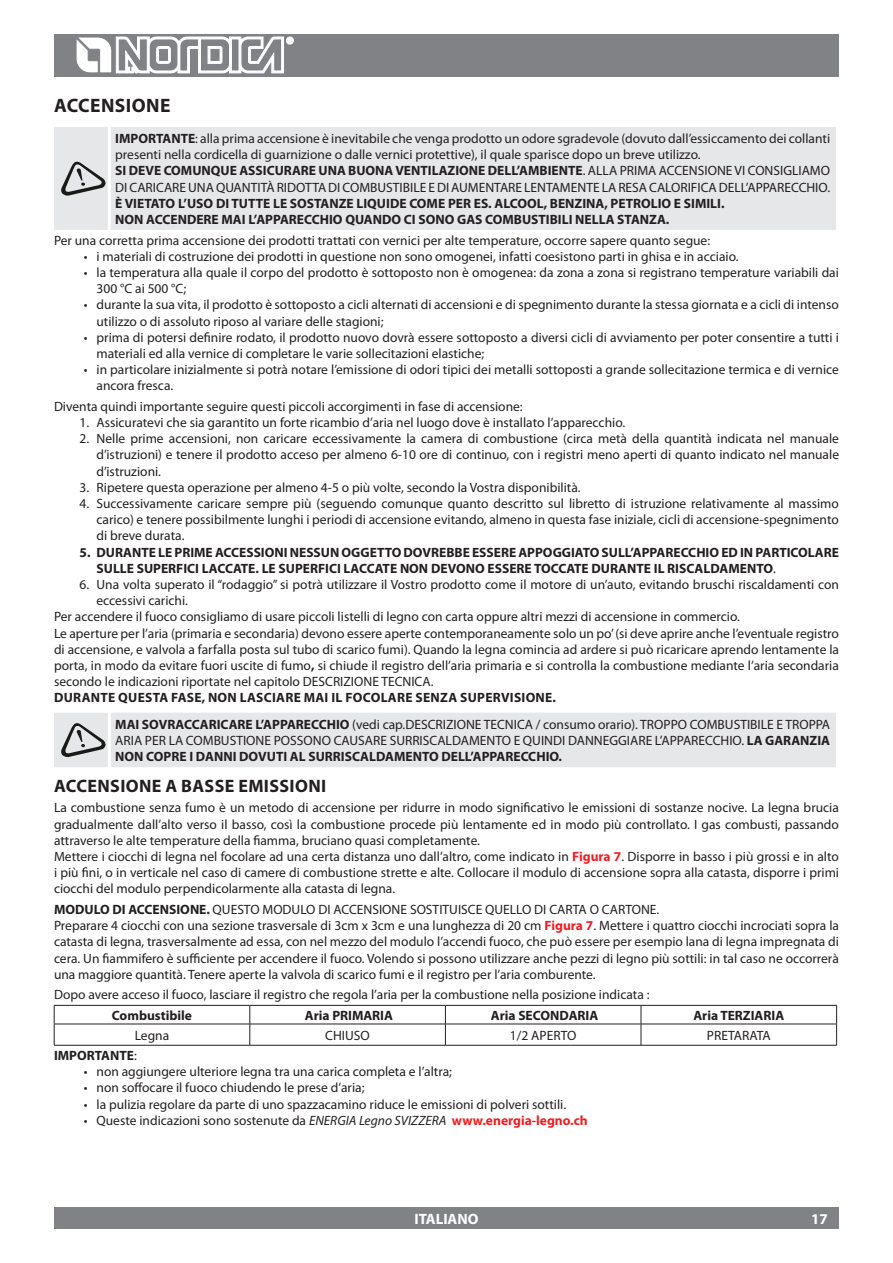
<style>
.page{position:relative;width:893px;height:1263px;background:#fff}
.page>*{position:absolute;margin:0;border:0;box-sizing:border-box;transform-origin:0 0}
.t1{font:700 19.5px "Myriad Pro";letter-spacing:.02em;color:#231f20}
.t2{font:700 18px "Myriad Pro";letter-spacing:.02em;color:#231f20}
.t3{font:700 15px "Myriad Pro";color:#fff}
.t4{font:13.5px/16.2px "Myriad Pro";color:#231f20}
.t5{font:700 13.5px/16.2px "Myriad Pro";color:#231f20}
.s1{font-weight:700}
.s2{font-weight:400}
.s3{font-weight:700;color:#ee1f23}
.s4{font-style:italic}
</style>
<div class="page">
<div style="left:54px;top:34px;width:785px;height:43px;background:#808285"></div>
<svg style="left:76px;top:37px;width:217px;height:36px"></svg>
<div style="left:54px;top:1208px;width:785px;height:21px;background:#808285"></div>
<div style="left:54px;top:127px;width:782px;height:103px;background:#e6e7e9"></div>
<hr style="left:108px;top:127px;width:3px;height:103px;background:#fff">
<svg style="left:60px;top:160px;width:46px;height:37px;background:#b6b6b7"></svg>
<div style="left:54px;top:713px;width:782px;height:54px;background:#e6e7e9"></div>
<hr style="left:445px;top:1005px;width:196px;height:1px;background:#231f20">
<hr style="left:641px;top:1005px;width:196px;height:1px;background:#231f20">
<hr style="left:445px;top:1024px;width:196px;height:1px;background:#231f20">
<hr style="left:641px;top:1024px;width:196px;height:1px;background:#231f20">
<svg style="left:641px;top:1005px;width:1px;height:40px"></svg>
<svg style="left:836px;top:1005px;width:1px;height:40px"></svg>
<hr style="left:250px;top:1045px;width:195px;height:1px;background:#231f20">
<hr style="left:54px;top:1005px;width:196px;height:1px;background:#231f20">
<hr style="left:250px;top:1005px;width:195px;height:1px;background:#231f20">
<svg style="left:445px;top:1005px;width:1px;height:40px"></svg>
<svg style="left:54px;top:1005px;width:1px;height:40px"></svg>
<hr style="left:54px;top:1024px;width:196px;height:1px;background:#231f20">
<hr style="left:54px;top:1045px;width:196px;height:1px;background:#231f20">
<svg style="left:250px;top:1005px;width:1px;height:40px"></svg>
<hr style="left:250px;top:1024px;width:195px;height:1px;background:#231f20">
<hr style="left:445px;top:1045px;width:196px;height:1px;background:#231f20">
<hr style="left:641px;top:1045px;width:196px;height:1px;background:#231f20">
<h1 class="t1" style="left:54px;top:93px;width:118px">ACCENSIONE</h1>
<p class="t4" style="left:115px;top:130px;width:716px"><span class="s1">IMPORTANTE</span>: alla prima accensione è inevitabile che venga prodotto un odore sgradevole (dovuto dall’essiccamento dei collanti presenti nella cordicella di guarnizione o dalle vernici protettive), il quale sparisce dopo un breve utilizzo.<br><span class="s1">SI DEVE COMUNQUE ASSICURARE UNA BUONA VENTILAZIONE DELL’AMBIENTE</span>. ALLA PRIMA ACCENSIONE VI CONSIGLIAMO DI CARICARE UNA QUANTITÀ RIDOTTA DI COMBUSTIBILE E DI AUMENTARE LENTAMENTE LA RESA CALORIFICA DELL’APPARECCHIO.</p>
<p class="t5" style="left:115px;top:195px;width:611px">È VIETATO L’USO DI TUTTE LE SOSTANZE LIQUIDE COME PER ES. ALCOOL, BENZINA, PETROLIO E SIMILI.<br>NON ACCENDERE MAI L’APPARECCHIO QUANDO CI SONO GAS COMBUSTIBILI NELLA STANZA.</p>
<p class="t4" style="left:54px;top:232px;width:658px">Per una corretta prima accensione dei prodotti trattati con vernici per alte temperature, occorre sapere quanto segue:</p>
<p class="t4" style="left:84px;top:248px;width:656px">• i materiali di costruzione dei prodotti in questione non sono omogenei, infatti coesistono parti in ghisa e in acciaio.</p>
<p class="t4" style="left:97px;top:264px;width:744px;text-indent:-13px">• la temperatura alla quale il corpo del prodotto è sottoposto non è omogenea: da zona a zona si registrano temperature variabili dai<br>300 °C ai 500 °C;</p>
<p class="t4" style="left:97px;top:296px;width:744px;text-indent:-13px">• durante la sua vita, il prodotto è sottoposto a cicli alternati di accensioni e di spegnimento durante la stessa giornata e a cicli di intenso utilizzo o di assoluto riposo al variare delle stagioni;</p>
<p class="t4" style="left:97px;top:329px;width:744px;text-indent:-13px">• prima di potersi definire rodato, il prodotto nuovo dovrà essere sottoposto a diversi cicli di avviamento per poter consentire a tutti i materiali ed alla vernice di completare le varie sollecitazioni elastiche;</p>
<p class="t4" style="left:97px;top:361px;width:744px;text-indent:-13px">• in particolare inizialmente si potrà notare l’emissione di odori tipici dei metalli sottoposti a grande sollecitazione termica e di vernice ancora fresca.</p>
<p class="t4" style="left:54px;top:398px;width:470px">Diventa quindi importante seguire questi piccoli accorgimenti in fase di accensione:</p>
<p class="t4" style="left:80px;top:414px;width:547px">1. Assicuratevi che sia garantito un forte ricambio d’aria nel luogo dove è installato l’apparecchio.</p>
<p class="t4" style="left:97px;top:430px;width:744px;text-align:justify;text-indent:-17px">2. Nelle prime accensioni, non caricare eccessivamente la camera di combustione (circa metà della quantità indicata nel manuale d’istruzioni) e tenere il prodotto acceso per almeno 6-10 ore di continuo, con i registri meno aperti di quanto indicato nel manuale d’istruzioni.</p>
<p class="t4" style="left:80px;top:479px;width:503px">3. Ripetere questa operazione per almeno 4-5 o più volte, secondo la Vostra disponibilità.</p>
<p class="t4" style="left:97px;top:495px;width:744px;text-align:justify;text-indent:-17px">4. Successivamente caricare sempre più (seguendo comunque quanto descritto sul libretto di istruzione relativamente al massimo carico) e tenere possibilmente lunghi i periodi di accensione evitando, almeno in questa fase iniziale, cicli di accensione-spegnimento di breve durata.</p>
<p class="t5" style="left:97px;top:543px;width:744px;text-indent:-17px">5. DURANTE LE PRIME ACCESSIONI NESSUN OGGETTO DOVREBBE ESSERE APPOGGIATO SULL’APPARECCHIO ED IN PARTICOLARE<br>SULLE SUPERFICI LACCATE. LE SUPERFICI LACCATE NON DEVONO ESSERE TOCCATE DURANTE IL RISCALDAMENTO<span class="s2">.</span></p>
<p class="t4" style="left:80px;top:576px;width:761px">6. Una volta superato il “rodaggio” si potrà utilizzare il Vostro prodotto come il motore di un’auto, evitando bruschi riscaldamenti con</p>
<p class="t4" style="left:97px;top:592px;width:93px">eccessivi carichi.</p>
<p class="t4" style="left:54px;top:609px;width:687px">Per accendere il fuoco consigliamo di usare piccoli listelli di legno con carta oppure altri mezzi di accensione in commercio.</p>
<p class="t4" style="left:54px;top:625px;width:786px">Le aperture per l’aria (primaria e secondaria) devono essere aperte contemporaneamente solo un po’ (si deve aprire anche l’eventuale registro</p>
<p class="t4" style="left:54px;top:641px;width:787px">di accensione, e valvola a farfalla posta sul tubo di scarico fumi). Quando la legna comincia ad ardere si può ricaricare aprendo lentamente la</p>
<p class="t4" style="left:54px;top:657px;width:786px">porta, in modo da evitare fuori uscite di fumo<span class="s1">,</span> si chiude il registro dell’aria primaria e si controlla la combustione mediante l’aria secondaria</p>
<p class="t4" style="left:54px;top:673px;width:381px">secondo le indicazioni riportate nel capitolo DESCRIZIONE TECNICA.</p>
<p class="t5" style="left:54px;top:689px;width:20px">DURANTE</p>
<p class="t5" style="left:118px;top:689px;width:10px">QUESTA</p>
<p class="t5" style="left:171px;top:689px;width:9px">FASE</p>
<p class="t5" style="left:202px;top:689px;width:17px">, NON</p>
<p class="t5" style="left:240px;top:689px;width:9px">LASCIARE</p>
<p class="t5" style="left:304px;top:689px;width:9px">MAI</p>
<p class="t5" style="left:331px;top:689px;width:24px">IL FOCOLARE</p>
<p class="t5" style="left:416px;top:689px;width:10px">SENZA</p>
<p class="t5" style="left:460px;top:689px;width:9px">SUPERVISIONE</p>
<p class="t4" style="left:115px;top:684px;width:716px;line-height:26.4px;text-indent:437px"><span class="s1">.<br>MAI SOVRACCARICARE L’APPARECCHIO</span> (vedi cap.DESCRIZIONE TECNICA / consumo orario). TROPPO COMBUSTIBILE E TROPPA</p>
<p class="t4" style="left:115px;top:732px;width:716px">ARIA PER LA COMBUSTIONE POSSONO CAUSARE SURRISCALDAMENTO E QUINDI DANNEGGIARE L’APPARECCHIO. <span class="s1">LA GARANZIA<br>NON COPRE I DANNI DOVUTI AL SURRISCALDAMENTO DELL’APPARECCHIO.</span></p>
<h2 class="t2" style="left:54px;top:774px;width:274px">ACCENSIONE A BASSE EMISSIONI</h2>
<p class="t4" style="left:54px;top:799px;width:787px">La combustione senza fumo è un metodo di accensione per ridurre in modo significativo le emissioni di sostanze nocive. La legna brucia gradualmente dall’alto verso il basso, così la combustione procede più lentamente ed in modo più controllato. I gas combusti, passando attraverso le alte temperature della fiamma, bruciano quasi completamente.<br>Mettere i ciocchi di legna nel focolare ad una certa distanza uno dall’altro, come indicato in <span class="s3">FIGURA 7</span>. Disporre in basso i più grossi e in alto i più fini, o in verticale nel caso di camere di combustione strette e alte. Collocare il modulo di accensione sopra alla catasta, disporre i primi ciocchi del modulo perpendicolarmente alla catasta di legna.</p>
<p class="t4" style="left:54px;top:901px;width:787px"><span class="s1">MODULO DI ACCENSIONE.</span> QUESTO MODULO DI ACCENSIONE SOSTITUISCE QUELLO DI CARTA O CARTONE.<br>Preparare 4 ciocchi con una sezione trasversale di 3cm x 3cm e una lunghezza di 20 cm <span class="s3">FIGURA 7</span>. Mettere i quattro ciocchi incrociati sopra la catasta di legna, trasversalmente ad essa, con nel mezzo del modulo l’accendi fuoco, che può essere per esempio lana di legna impregnata di cera. Un fiammifero è sufficiente per accendere il fuoco. Volendo si possono utilizzare anche pezzi di legno più sottili: in tal caso ne occorrerà una maggiore quantità. Tenere aperte la valvola di scarico fumi e il registro per l’aria comburente.</p>
<p class="t4" style="left:54px;top:986px;width:597px">Dopo avere acceso il fuoco, lasciare il registro che regola l’aria per la combustione nella posizione indicata :</p>
<p class="t5" style="left:112px;top:1007px;width:82px">COMBUSTIBILE</p>
<p class="t5" style="left:305px;top:1007px;width:90px">ARIA PRIMARIA</p>
<p class="t5" style="left:491px;top:1007px;width:109px">ARIA SECONDARIA</p>
<p class="t5" style="left:693px;top:1007px;width:92px">ARIA TERZIARIA</p>
<p class="t4" style="left:135px;top:1027px;width:36px">Legna</p>
<p class="t4" style="left:325px;top:1027px;width:46px">CHIUSO</p>
<p class="t4" style="left:510px;top:1027px;width:68px">1/2 APERTO</p>
<p class="t4" style="left:707px;top:1027px;width:65px">PRETARATA</p>
<p class="t5" style="left:54px;top:1047px;width:84px">IMPORTANTE<span class="s2">:</span></p>
<p class="t4" style="left:84px;top:1063px;width:370px">• non aggiungere ulteriore legna tra una carica completa e l’altra;</p>
<p class="t4" style="left:84px;top:1079px;width:282px">• non soffocare il fuoco chiudendo le prese d’aria;</p>
<p class="t4" style="left:84px;top:1096px;width:484px">• la pulizia regolare da parte di uno spazzacamino riduce le emissioni di polveri sottili.</p>
<p class="t4" style="left:84px;top:1112px;width:505px">• Queste indicazioni sono sostenute da <span class="s4">ENERGIA Legno SVIZZERA</span> <span class="s3">WWW.ENERGIA-LEGNO.CH</span></p>
<p class="t3" style="left:414px;top:1209px;width:66px">ITALIANO</p>
<p class="t3" style="left:811px;top:1209px;width:18px">17</p>
</div>
